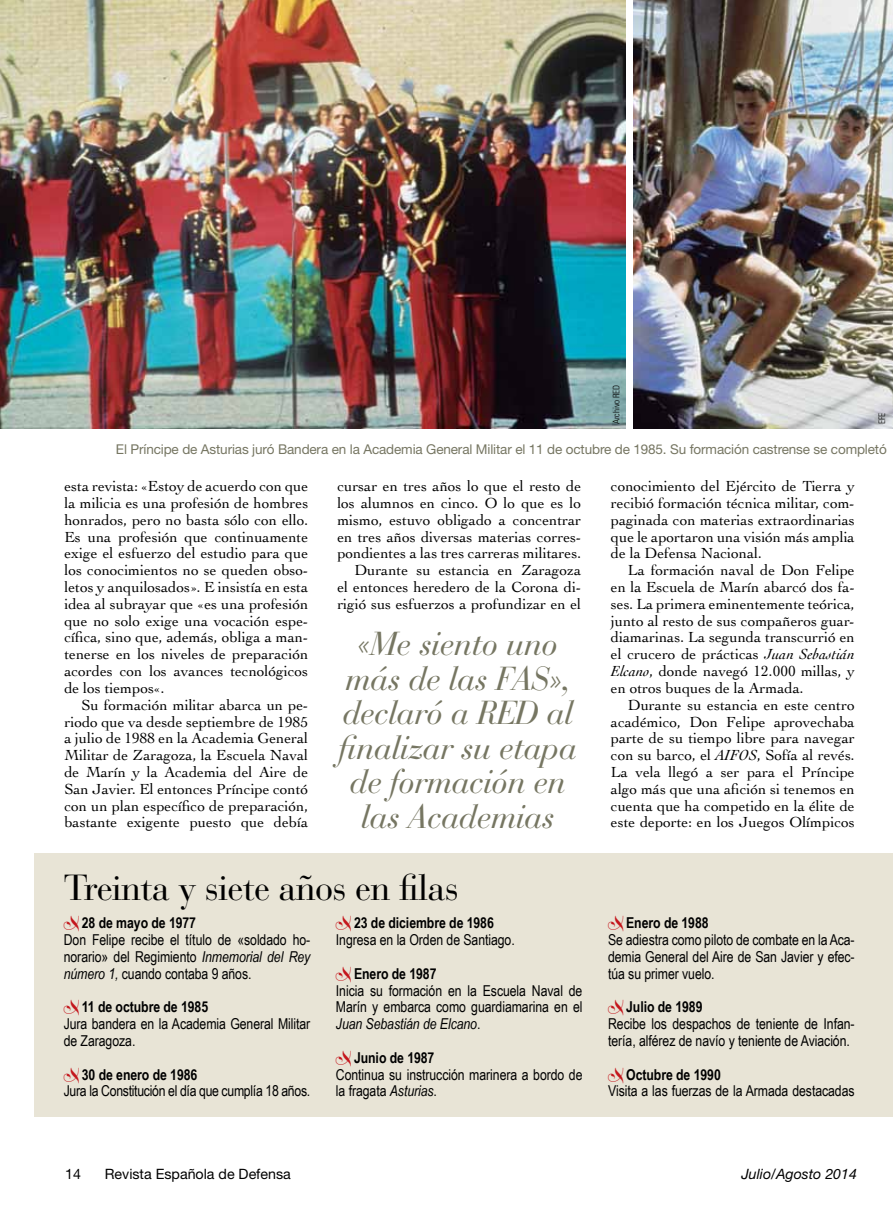
<style>
.page{position:relative;width:893px;height:1217px;background:#fff}
.page>*{position:absolute;margin:0;border:0;box-sizing:border-box;transform-origin:0 0}
.t1{font:36px "Bauer Bodoni";letter-spacing:-.02em;color:#000}
.t2{font:italic 33px/34.5px "Bauer Bodoni";letter-spacing:-.02em;color:#767662;text-align:center}
.t3{font:15.3px/16.8px "Cochin";color:#000;text-align:justify}
.t4{font:15px/16.8px "Arial Narrow";letter-spacing:-.005em;color:#000;text-align:justify}
.t5{font:700 15px "Arial Narrow";letter-spacing:-.005em;color:#000}
.t6{font:14.25px "Helvetica Neue";color:#000}
.t7{font:italic 14.25px "Helvetica Neue";color:#000}
.t8{font:13.5px "Helvetica Neue";letter-spacing:-.01em;color:#767662}
.t9{font:300 condensed 9px "Univers";letter-spacing:-.005em;color:#000}
.s1{font-style:italic}
</style>
<div class="page">
<div style="left:34px;top:853px;width:859px;height:263px;background:#e8e4d6"></div>
<img style="left:634px;top:0;width:259px;height:428px">
<img style="left:0;top:0;width:625px;height:428px">
<p class="t9" style="left:611px;top:424px;width:41px;rotate:-90deg">Archivo RED</p>
<p class="t9" style="left:876px;top:424px;width:13px;rotate:-90deg">EFE</p>
<p class="t8" style="left:116px;top:441px;width:772px">El Príncipe de Asturias juró Bandera en la Academia General Militar el 11 de octubre de 1985. Su formación castrense se completó</p>
<p class="t3" style="left:64px;top:477px;width:245px">esta revista: «Estoy de acuerdo con que la milicia es una profesión de hombres honrados, pero no basta sólo con ello.<br>Es una profesión que continuamente exige el esfuerzo del estudio para que los conocimientos no se queden obso&shy;letos y anquilosados». E insistía en esta idea al subrayar que «es una profesión que no solo exige una vocación espe&shy;cífica, sino que, además, obliga a man&shy;tenerse en los niveles de preparación acordes con los avances tecnológicos de los tiempos«.</p>
<p class="t3" style="left:64px;top:695px;width:245px;text-indent:17px">Su formación militar abarca un pe&shy;riodo que va desde septiembre de 1985 a julio de 1988 en la Academia General Militar de Zaragoza, la Escuela Naval de Marín y la Academia del Aire de San Javier. El entonces Príncipe contó con un plan específico de preparación, bastante exigente puesto que debía</p>
<p class="t3" style="left:337px;top:477px;width:245px;text-align:right">cursar en tres años lo que el resto de los alumnos en cinco. O lo que es lo mismo, estuvo obligado a concentrar en tres años diversas materias corres&shy;pondientes a las tres carreras militares.<br>Durante su estancia en Zaragoza<br>el entonces heredero de la Corona di&shy;rigió sus esfuerzos a profundizar en el</p>
<p class="t3" style="left:611px;top:477px;width:245px">conocimiento del Ejército de Tierra y recibió formación técnica militar, com&shy;paginada con materias extraordinarias que le aportaron una visión más amplia de la Defensa Nacional.</p>
<p class="t3" style="left:611px;top:561px;width:245px;text-indent:17px">La formación naval de Don Felipe en la Escuela de Marín abarcó dos fa&shy;ses. La primera eminentemente teórica, junto al resto de sus compañeros guar&shy;diamarinas. La segunda transcurrió en el crucero de prácticas <span class="s1">Juan Sebastián Elcano</span>, donde navegó 12.000 millas, y en otros buques de la Armada.</p>
<p class="t3" style="left:611px;top:695px;width:245px;text-indent:17px">Durante su estancia en este centro académico, Don Felipe aprovechaba parte de su tiempo libre para navegar con su barco, el <span class="s1">AIFOS</span>, Sofía al revés.<br>La vela llegó a ser para el Príncipe algo más que una afición si tenemos en cuenta que ha competido en la élite de este deporte: en los Juegos Olímpicos</p>
<h2 class="t2" style="left:338px;top:626px;width:240px">«Me siento uno más de las FAS», declaró a RED al finalizar su etapa de formación en las Academias</h2>
<h1 class="t1" style="left:64px;top:865px;width:396px">Treinta y siete años en filas</h1>
<p class="t5" style="left:82px;top:911px;width:116px">28 de mayo de 1977</p>
<p class="t4" style="left:64px;top:930px;width:248px">Don Felipe recibe el título de «soldado ho&shy;norario» del Regimiento <span class="s1">Inmemorial del Rey número 1,</span> cuando contaba 9 años.</p>
<p class="t5" style="left:82px;top:995px;width:128px">11 de octubre de 1985</p>
<p class="t4" style="left:64px;top:1014px;width:248px">Jura bandera en la Academia General Militar de Zaragoza.</p>
<p class="t5" style="left:82px;top:1062px;width:117px">30 de enero de 1986</p>
<p class="t4" style="left:64px;top:1081px;width:248px">Jura la Constitución el día que cumplía 18 años.</p>
<p class="t5" style="left:354px;top:911px;width:141px">23 de diciembre de 1986</p>
<p class="t4" style="left:336px;top:930px;width:180px">Ingresa en la Orden de Santiago.</p>
<p class="t5" style="left:354px;top:961px;width:84px">Enero de 1987</p>
<p class="t4" style="left:336px;top:981px;width:248px">Inicia su formación en la Escuela Naval de Marín y embarca como guardiamarina en el <span class="s1">Juan Sebastián de Elcano</span>.</p>
<p class="t5" style="left:354px;top:1045px;width:82px">Junio de 1987</p>
<p class="t4" style="left:336px;top:1065px;width:248px">Continua su instrucción marinera a bordo de la fragata <span class="s1">Asturias</span>.</p>
<p class="t5" style="left:626px;top:911px;width:84px">Enero de 1988</p>
<p class="t4" style="left:608px;top:930px;width:248px">Se adiestra como piloto de combate en la Aca&shy;demia General del Aire de San Javier y efec&shy;túa su primer vuelo.</p>
<p class="t5" style="left:626px;top:995px;width:78px">Julio de 1989</p>
<p class="t4" style="left:608px;top:1014px;width:248px">Recibe los despachos de teniente de Infan&shy;tería, alférez de navío y teniente de Aviación.</p>
<p class="t5" style="left:626px;top:1062px;width:96px">Octubre de 1990</p>
<p class="t4" style="left:608px;top:1081px;width:248px">Visita a las fuerzas de la Armada destacadas</p>
<p class="t6" style="left:65px;top:1164px;width:17px">14</p>
<p class="t6" style="left:105px;top:1164px;width:188px">Revista Española de Defensa</p>
<p class="t7" style="left:741px;top:1164px;width:117px">Julio/Agosto 2014</p>
</div>
